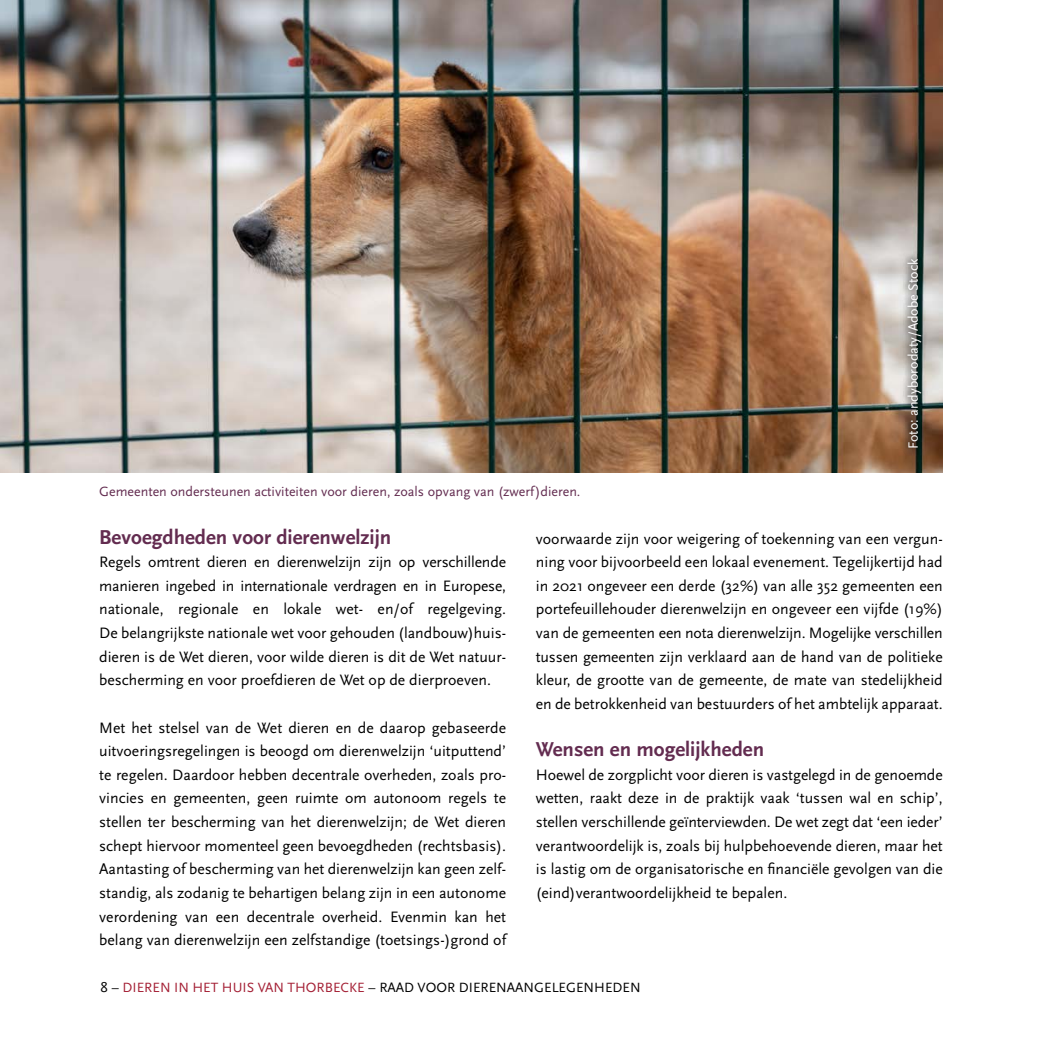
<style>
.page{position:relative;width:1042px;height:1042px;background:#fff}
.page>*{position:absolute;margin:0;border:0;box-sizing:border-box;transform-origin:0 0}
.H3_Alineakop{font:700 21px "Scala Sans";color:#632c50}
.P-Platte_tekst{font:15.75px/23.6px "Scala Sans";color:#000;text-align:justify}
.t1{font:14px "Scala Sans";color:#632c50}
.t2{font:14px "Scala Sans";color:#000}
.t3{font:14px "Scala Sans";color:#fff}
.s1{font-size:14.88px}
.s2{color:#a42035}
</style>
<div class="page">
<img style="left:0;top:0;width:943px;height:473px">
<div style="left:898px;top:250px;width:31px;height:207px;background:#000;opacity:.75"></div>
<p class="t1" style="left:99px;top:484px;width:483px">Gemeenten ondersteunen activiteiten voor dieren, zoals opvang van (zwerf)dieren.</p>
<p class="t3" style="left:906px;top:449px;width:192px;rotate:-90deg">Foto: andyborodaty/Adobe Stock</p>
<h3 class="H3_Alineakop" style="left:99px;top:525px;width:294px">Bevoegdheden voor dierenwelzijn</h3>
<p class="P-Platte_tekst" style="left:99px;top:550px;width:408px">Regels omtrent dieren en dierenwelzijn zijn op verschillende manieren ingebed in internationale verdragen en in Europese, nationale, regionale en lokale wet- en/of regelgeving.<br>De belangrijkste nationale wet voor gehouden (landbouw)huis&shy;dieren is de Wet dieren, voor wilde dieren is dit de Wet natuur&shy;bescherming en voor proefdieren de Wet op de dierproeven.</p>
<p class="P-Platte_tekst" style="left:99px;top:716px;width:410px">Met het stelsel van de Wet dieren en de daarop gebaseerde uitvoeringsregelingen is beoogd om dierenwelzijn ‘uitputtend’ te regelen. Daardoor hebben decentrale overheden, zoals pro&shy;vincies en gemeenten, geen ruimte om autonoom regels te stellen ter bescherming van het dierenwelzijn; de Wet dieren schept hiervoor momenteel geen bevoegdheden (rechtsbasis).<br>Aantasting of bescherming van het dierenwelzijn kan geen zelf&shy;standig, als zodanig te behartigen belang zijn in een autonome verordening van een decentrale overheid. Evenmin kan het belang van dierenwelzijn een zelfstandige (toetsings-)grond of</p>
<p class="P-Platte_tekst" style="left:536px;top:527px;width:408px">voorwaarde zijn voor weigering of toekenning van een vergun&shy;ning voor bijvoorbeeld een lokaal evenement. Tegelijkertijd had in 2021 ongeveer een derde (32%) van alle 352 gemeenten een portefeuillehouder dierenwelzijn en ongeveer een vijfde (19%) van de gemeenten een nota dierenwelzijn. Mogelijke verschillen tussen gemeenten zijn verklaard aan de hand van de politieke kleur, de grootte van de gemeente, de mate van stedelijkheid en de betrokkenheid van bestuurders of het ambtelijk apparaat.</p>
<h3 class="H3_Alineakop" style="left:536px;top:738px;width:230px">Wensen en mogelijkheden</h3>
<p class="P-Platte_tekst" style="left:536px;top:763px;width:408px">Hoewel de zorgplicht voor dieren is vastgelegd in de genoemde wetten, raakt deze in de praktijk vaak ‘tussen wal en schip’, stellen verschillende geïnterviewden. De wet zegt dat ‘een ieder’ verantwoordelijk is, zoals bij hulpbehoevende dieren, maar het is lastig om de organisatorische en fnanciële gevolgen van die (eind)verantwoordelijkheid te bepalen.</p>
<p class="t2" style="left:100px;top:979px;width:542px"><span class="s1">8</span> – <span class="s2">DIEREN IN HET HUIS VAN THORBECKE</span> – RAAD VOOR DIERENAANGELEGENHEDEN</p>
</div>
